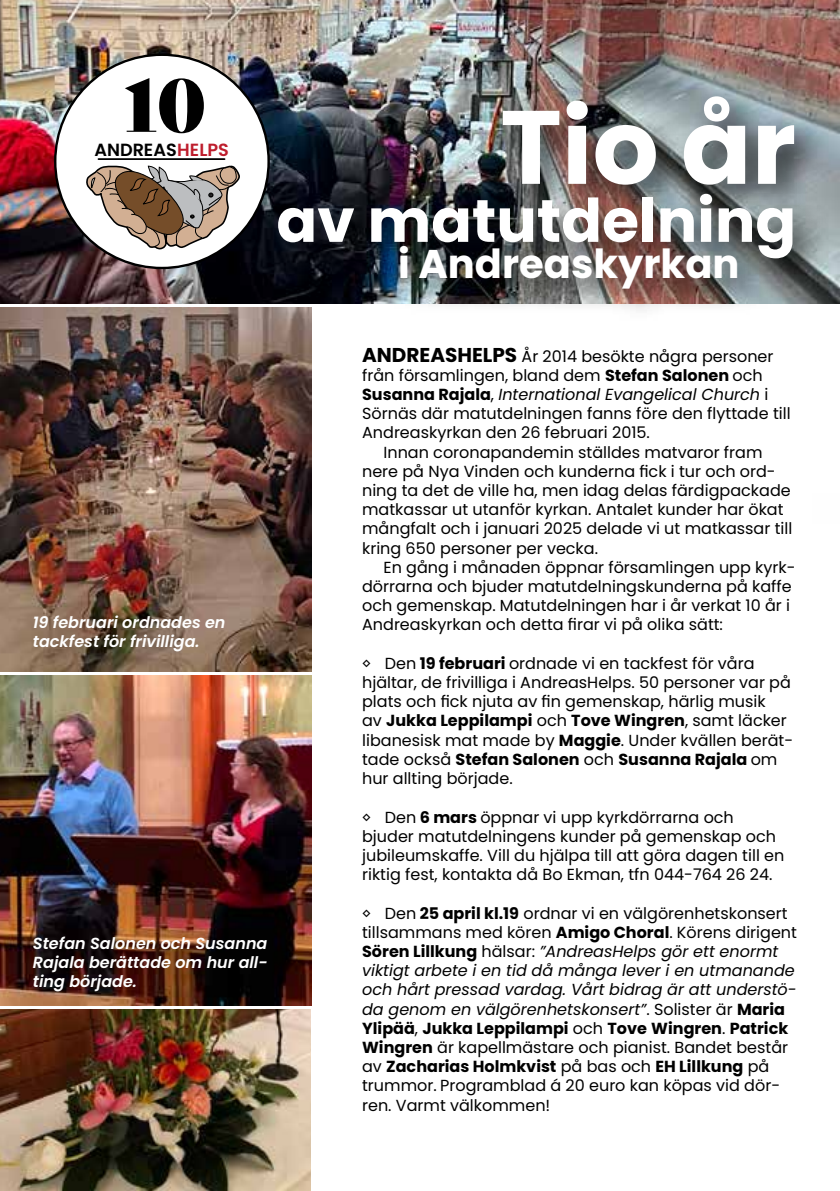
<style>
.page{position:relative;width:840px;height:1191px;background:#fff}
.page>*{position:absolute;margin:0;border:0;box-sizing:border-box;transform-origin:0 0}
.t1{font:700 104px "Poppins";color:#fff}
.t2{font:72.2px "Bely Display";color:#000}
.t3{font:700 60px "Poppins";color:#fff}
.t4{font:700 40px "Poppins";color:#fff}
.t5{font:600 17.6px "Poppins";color:#000}
.t6{font:16px/19.2px "Poppins";color:#000}
.t7{font:italic 600 16px/19.2px "Poppins";color:#fff;text-align:justify}
.t8{font:italic 16px "Poppins";color:#000}
.s1{color:#be1e2d}
.s2{font-weight:700;font-size:20px}
.s3{font-weight:700}
.s4{font-weight:700;font-style:normal}
.s5{font-style:normal}
.s6{font-style:italic}
</style>
<div class="page">
<hr style="left:839px;top:612px;width:1px;height:579px;background:#d5ab7e">
<img style="left:0;top:0;width:839px;height:303px">
<div style="left:266px;top:85px;width:564px;height:239px;background:#000;opacity:.75"></div>
<div style="left:55px;top:55px;width:213px;height:213px;background:#fff;border-radius:50%"></div>
<svg style="left:84px;top:165px;width:157px;height:85px"></svg>
<hr style="left:98px;top:158px;width:126px;height:2px;background:#000">
<img style="left:0;top:308px;width:311px;height:363px">
<img style="left:0;top:676px;width:311px;height:329px">
<img style="left:0;top:1009px;width:310px;height:182px">
<h2 class="t2" style="left:124px;top:47px;width:84px">10</h2>
<p class="t5" style="left:94px;top:140px;width:136px">ANDREAS <span class="s1">HELPS</span></p>
<h1 class="t1" style="left:500px;top:87px;width:297px">Tio år</h1>
<h3 class="t3" style="left:276px;top:186px;width:521px">av matutdelning</h3>
<h3 class="t4" style="left:398px;top:241px;width:343px">i Andreaskyrkan</h3>
<p class="t7" style="left:33px;top:613px;width:194px">19 februari ordnades en tackfest för frivilliga.</p>
<p class="t7" style="left:33px;top:933px;width:236px">Stefan Salonen och Susanna Rajala berättade om hur all&shy;ting började.</p>
<p class="t6" style="left:362px;top:346px;width:412px"><span class="s2">ANDREASHELPS</span> År 2014 besökte några personer</p>
<p class="t6" style="left:362px;top:365px;width:402px">från församlingen, bland dem <span class="s3">Stefan Salonen</span> och</p>
<p class="t8" style="left:362px;top:385px;width:407px"><span class="s4">Susanna Rajala</span><span class="s5">,</span> International Evangelical Church <span class="s5">i</span></p>
<p class="t6" style="left:362px;top:404px;width:430px">Sörnäs där matutdelningen fanns före den flyttade till</p>
<p class="t6" style="left:362px;top:423px;width:289px">Andreaskyrkan den 26 februari 2015.</p>
<p class="t6" style="left:383px;top:442px;width:380px">Innan coronapandemin ställdes matvaror fram</p>
<p class="t6" style="left:362px;top:461px;width:415px">nere på Nya Vinden och kunderna fick i tur och ord-</p>
<p class="t6" style="left:362px;top:481px;width:430px">ning ta det de ville ha, men idag delas färdigpackade</p>
<p class="t6" style="left:362px;top:500px;width:423px">matkassar ut utanför kyrkan. Antalet kunder har ökat</p>
<p class="t6" style="left:362px;top:519px;width:431px">mångfalt och i januari 2025 delade vi ut matkassar till</p>
<p class="t6" style="left:362px;top:538px;width:237px">kring 650 personer per vecka.</p>
<p class="t6" style="left:383px;top:557px;width:413px">En gång i månaden öppnar församlingen upp kyrk-</p>
<p class="t6" style="left:362px;top:577px;width:431px">dörrarna och bjuder matutdelningskunderna på kaffe</p>
<p class="t6" style="left:362px;top:596px;width:429px">och gemenskap. Matutdelningen har i år verkat 10 år i</p>
<p class="t6" style="left:362px;top:615px;width:362px">Andreaskyrkan och detta firar vi på olika sätt:</p>
<p class="t6" style="left:362px;top:653px;width:432px">◊ Den <span class="s3">19 februari</span> ordnade vi en tackfest för våra hjältar, de frivilliga i AndreasHelps. 50 personer var på plats och fick njuta av fin gemenskap, härlig musik<br>av <span class="s3">Jukka Leppilampi</span> och <span class="s3">Tove Wingren</span>, samt läcker libanesisk mat made by <span class="s3">Maggie</span>. Under kvällen berät&shy;tade också <span class="s3">Stefan Salonen</span> och <span class="s3">Susanna Rajala</span> om hur allting började.</p>
<p class="t6" style="left:362px;top:807px;width:423px">◊ Den <span class="s3">6 mars</span> öppnar vi upp kyrkdörrarna och bjuder matutdelningens kunder på gemenskap och jubileumskaffe. Vill du hjälpa till att göra dagen till en riktig fest, kontakta då Bo Ekman, tfn 044-764 26 24.</p>
<p class="t6" style="left:362px;top:903px;width:436px">◊ Den <span class="s3">25 april kl.19</span> ordnar vi en välgörenhetskonsert tillsammans med kören <span class="s3">Amigo Choral</span>. Körens dirigent <span class="s3">Sören Lillkung</span> hälsar: <span class="s6">”AndreasHelps gör ett enormt viktigt arbete i en tid då många lever i en utmanande och hårt pressad vardag. Vårt bidrag är att understö&shy;da genom en välgörenhetskonsert”</span>. Solister är <span class="s3">Maria Ylipää</span>, <span class="s3">Jukka Leppilampi</span> och <span class="s3">Tove Wingren</span>. <span class="s3">Patrick Wingren</span> är kapellmästare och pianist. Bandet består av <span class="s3">Zacharias Holmkvist</span> på bas och <span class="s3">EH Lillkung</span> på trummor. Programblad á 20 euro kan köpas vid dör&shy;ren. Varmt välkommen!</p>
</div>
